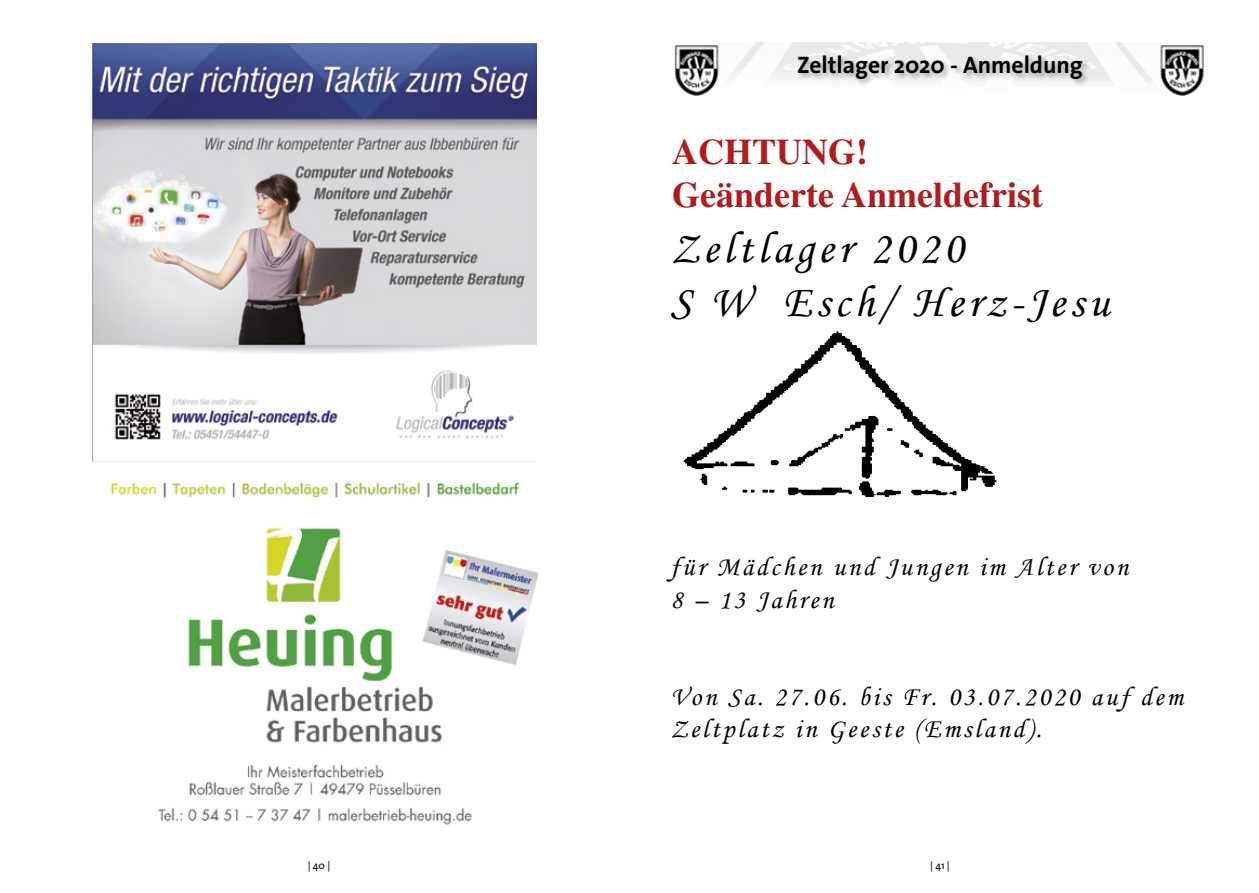
<style>
.page{position:relative;width:1259px;height:893px;background:#fff}
.page>*{position:absolute;margin:0;border:0;box-sizing:border-box;transform-origin:0 0}
.t1{font:45px "Monotype Corsiva";letter-spacing:.1em;color:#000}
.t2{font:700 36px "Times";color:#af1d1f}
.t3{font:27px "Monotype Corsiva";letter-spacing:.1em;color:#000}
.t4{font:700 24px "The Sans";color:#000}
.t5{font:10.5px "The Sans";color:#000}
</style>
<div class="page">
<img style="left:674px;top:43px;width:530px;height:53px">
<div style="left:797px;top:54px;width:292px;height:32px;background:#000;opacity:.3"></div>
<img style="left:683px;top:331px;width:314px;height:165px">
<img style="left:93px;top:44px;width:443px;height:417px">
<img style="left:111px;top:481px;width:428px;height:344px">
<p class="t4" style="left:797px;top:44px;width:287px">Zeltlager 2020 - Anmeldung</p>
<p class="t2" style="left:672px;top:131px;width:197px">ACHTUNG!</p>
<p class="t2" style="left:672px;top:174px;width:372px">Geänderte Anmeldefrist</p>
<p class="t1" style="left:670px;top:221px;width:294px">Zeltlager 2020</p>
<p class="t1" style="left:670px;top:275px;width:440px">S W Esch/ Herz-Jesu</p>
<p class="t3" style="left:670px;top:551px;width:459px">für Mädchen und Jungen im Alter von</p>
<p class="t3" style="left:670px;top:583px;width:165px">8 – 13 Jahren</p>
<p class="t3" style="left:670px;top:680px;width:514px">Von Sa. 27.06. bis Fr. 03.07.2020 auf dem</p>
<p class="t3" style="left:670px;top:713px;width:372px">Zeltplatz in Geeste (Emsland).</p>
<p class="t5" style="left:308px;top:857px;width:24px">| 40 |</p>
<p class="t5" style="left:930px;top:857px;width:21px">| 41 |</p>
</div>
